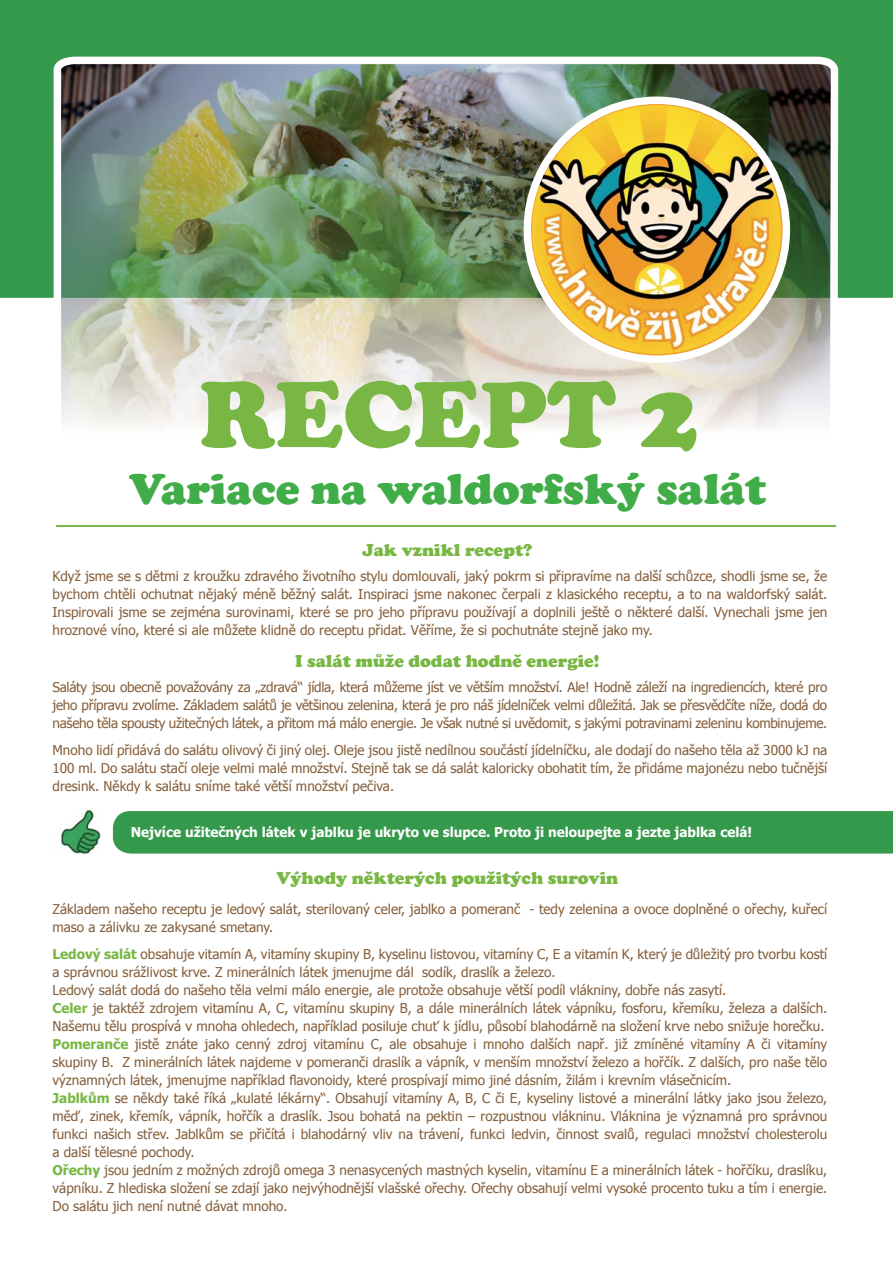
<style>
.page{position:relative;width:893px;height:1263px;background:#fff}
.page>*{position:absolute;margin:0;border:0;box-sizing:border-box;transform-origin:0 0}
.t1{font:700 97.5px "Cooper Black DEE";color:#78b743}
.t2{font:700 45px "Cooper Black DEE";color:#41ad49}
.t3{font:700 18px "Cooper Black DEE";color:#78b743}
.t4{font:13.5px/18px "Tahoma";color:#855e3a;text-align:justify}
.t5{font:700 13.5px "Tahoma";color:#fff}
.s1{font-weight:700;color:#78b743}
</style>
<div class="page">
<div style="left:0;top:0;width:893px;height:298px;background:#35994b"></div>
<img style="left:54px;top:57px;width:784px;height:470px">
<hr style="left:56px;top:525px;width:779px;height:2px;background:#78b743">
<div style="left:100px;top:811px;width:793px;height:43px;background:#35994b"></div>
<img style="left:60px;top:810px;width:40px;height:44px">
<img style="left:523px;top:97px;width:267px;height:266px">
<h1 class="t1" style="left:200px;top:357px;width:500px">RECEPT 2</h1>
<h2 class="t2" style="left:129px;top:463px;width:639px">Variace na waldorfský salát</h2>
<h3 class="t3" style="left:362px;top:539px;width:171px">Jak vznikl recept?</h3>
<p class="t4" style="left:53px;top:567px;width:776px">Když jsme se s dětmi z kroužku zdravého životního stylu domlouvali, jaký pokrm si připravíme na další schůzce, shodli jsme se, že bychom chtěli ochutnat nějaký méně běžný salát. Inspiraci jsme nakonec čerpali z klasického receptu, a to na waldorfský salát.<br>Inspirovali jsme se zejména surovinami, které se pro jeho přípravu používají a doplnili ještě o některé další. Vynechali jsme jen hroznové víno, které si ale můžete klidně do receptu přidat. Věříme, že si pochutnáte stejně jako my.</p>
<h3 class="t3" style="left:295px;top:651px;width:305px">I salát mùže dodat hodnì energie!</h3>
<p class="t4" style="left:53px;top:677px;width:776px">Saláty jsou obecně považovány za „zdravá“ jídla, která můžeme jíst ve větším množství. Ale! Hodně záleží na ingrediencích, které pro jeho přípravu zvolíme. Základem salátů je většinou zelenina, která je pro náš jídelníček velmi důležitá. Jak se přesvědčíte níže, dodá do našeho těla spousty užitečných látek, a přitom má málo energie. Je však nutné si uvědomit, s jakými potravinami zeleninu kombinujeme.</p>
<p class="t4" style="left:53px;top:740px;width:776px">Mnoho lidí přidává do salátu olivový či jiný olej. Oleje jsou jistě nedílnou součástí jídelníčku, ale dodají do našeho těla až 3000 kJ na 100 ml. Do salátu stačí oleje velmi malé množství. Stejně tak se dá salát kaloricky obohatit tím, že přidáme majonézu nebo tučnější dresink. Někdy k salátu sníme také větší množství pečiva.</p>
<p class="t5" style="left:131px;top:823px;width:623px">Nejvíce užitečných látek v jablku je ukryto ve slupce. Proto ji neloupejte a jezte jablka celá!</p>
<h3 class="t3" style="left:276px;top:868px;width:343px">Výhody nìkterých použitých surovin</h3>
<p class="t4" style="left:53px;top:900px;width:776px">Základem našeho receptu je ledový salát, sterilovaný celer, jablko a pomeranč - tedy zelenina a ovoce doplněné o ořechy, kuřecí maso a zálivku ze zakysané smetany.</p>
<p class="t4" style="left:53px;top:945px;width:776px;text-align:left"><span class="s1">Ledový salát</span> obsahuje vitamín A, vitamíny skupiny B, kyselinu listovou, vitamíny C, E a vitamín K, který je důležitý pro tvorbu kostí a správnou srážlivost krve. Z minerálních látek jmenujme dál sodík, draslík a železo.<br>Ledový salát dodá do našeho těla velmi málo energie, ale protože obsahuje větší podíl vlákniny, dobře nás zasytí.<br><span class="s1">Celer</span> je taktéž zdrojem vitamínu A, C, vitamínu skupiny B, a dále minerálních látek vápníku, fosforu, křemíku, železa a dalších.<br>Našemu tělu prospívá v mnoha ohledech, například posiluje chuť k jídlu, působí blahodárně na složení krve nebo snižuje horečku.<br><span class="s1">Pomeranče</span> jistě znáte jako cenný zdroj vitamínu C, ale obsahuje i mnoho dalších např. již zmíněné vitamíny A či vitamíny skupiny B. Z minerálních látek najdeme v pomeranči draslík a vápník, v menším množství železo a hořčík. Z dalších, pro naše tělo významných látek, jmenujme například flavonoidy, které prospívají mimo jiné dásním, žilám i krevním vlásečnicím.<br><span class="s1">Jablkům</span> se někdy také říká „kulaté lékárny“. Obsahují vitamíny A, B, C či E, kyseliny listové a minerální látky jako jsou železo, měď, zinek, křemík, vápník, hořčík a draslík. Jsou bohatá na pektin – rozpustnou vlákninu. Vláknina je významná pro správnou funkci našich střev. Jablkům se přičítá i blahodárný vliv na trávení, funkci ledvin, činnost svalů, regulaci množství cholesterolu a další tělesné pochody.<br><span class="s1">Ořechy</span> jsou jedním z možných zdrojů omega 3 nenasycených mastných kyselin, vitamínu E a minerálních látek - hořčíku, draslíku, vápníku. Z hlediska složení se zdají jako nejvýhodnější vlašské ořechy. Ořechy obsahují velmi vysoké procento tuku a tím i energie.<br>Do salátu jich není nutné dávat mnoho.</p>
</div>
